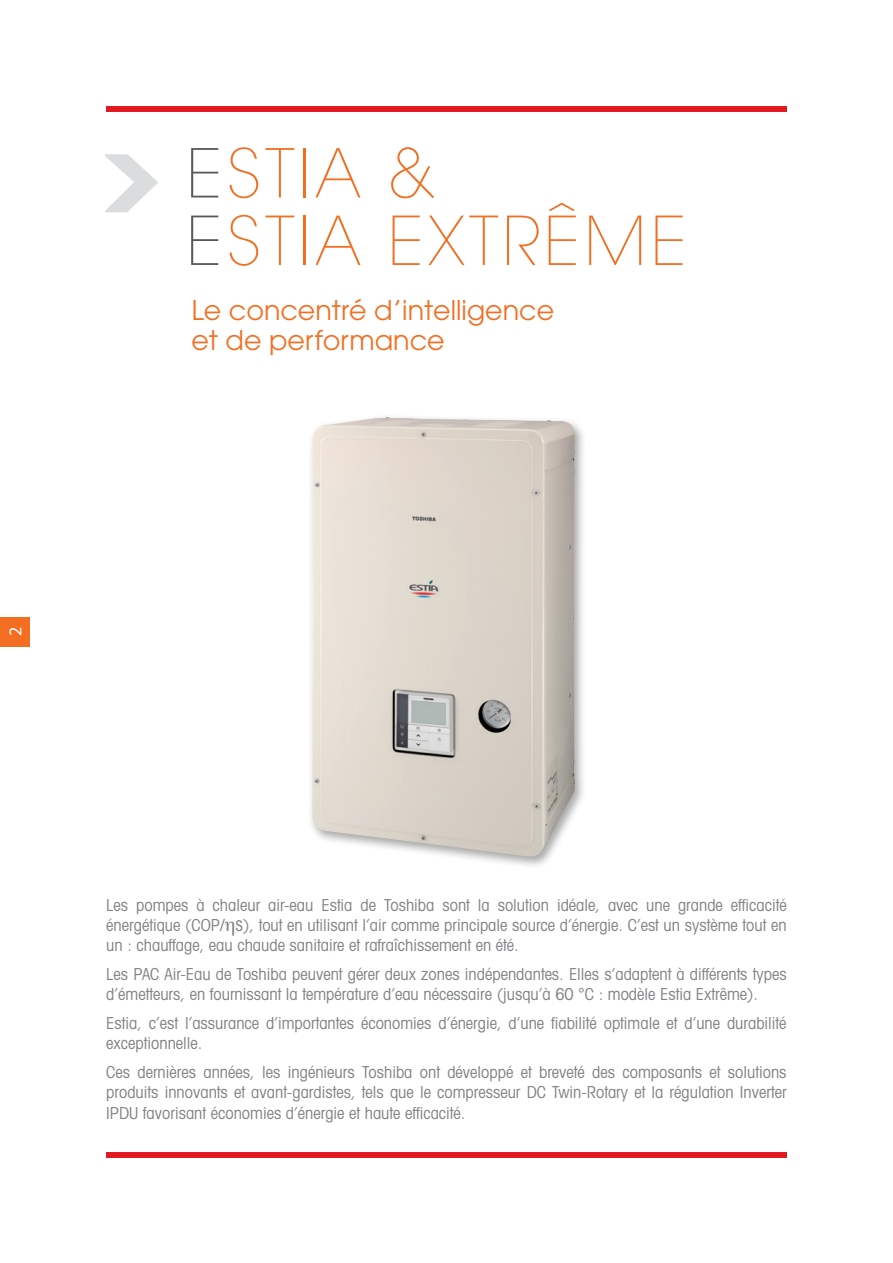
<style>
.page{position:relative;width:893px;height:1263px;background:#fff}
.page>*{position:absolute;margin:0;border:0;box-sizing:border-box;transform-origin:0 0}
.t1{font:200 66.75px/67.5px "Avant Garde";letter-spacing:.06em;color:#f36e21}
.t2{font:27px/30px "Avant Garde";color:#f36e21}
.t3{font:18px "Myriad Pro";color:#fff}
.t4{font:condensed 16.5px/20.2px "Avant Garde";color:#808285;text-align:justify}
.s1{color:#57585a}
.s2{font-family:"Times";font-stretch:normal;font-size:19.5px}
.s3{font-stretch:normal;font-size:19.5px}
</style>
<div class="page">
<div style="left:106px;top:106px;width:681px;height:6px;background:#e21a21"></div>
<div style="left:106px;top:1152px;width:681px;height:6px;background:#e21a21"></div>
<div style="left:0;top:617px;width:30px;height:29px;background:#f36e21"></div>
<img style="left:106px;top:154px;width:52px;height:59px">
<div style="left:308px;top:413px;width:279px;height:456px;background:#231f20;opacity:.4"></div>
<img style="left:312px;top:417px;width:264px;height:440px">
<h1 class="t1" style="left:186px;top:141px;width:502px"><span class="s1">E</span>STIA &amp;<br><span class="s1">E</span>STIA EXTRÊME</h1>
<h2 class="t2" style="left:191px;top:295px;width:364px">Le concentré d’intelligence et de performance</h2>
<p class="t3" style="left:4px;top:636px;width:11px;rotate:-90deg">2</p>
<p class="t4" style="left:106px;top:894px;width:682px">Les pompes à chaleur air-eau Estia de Toshiba sont la solution idéale, avec une grande efficacité énergétique (COP/<span class="s2">η</span><span class="s3">s</span>), tout en utilisant l’air comme principale source d’énergie. C’est un système tout en un : chauffage, eau chaude sanitaire et rafraîchissement en été.</p>
<p class="t4" style="left:106px;top:964px;width:682px">Les PAC Air-Eau de Toshiba peuvent gérer deux zones indépendantes. Elles s’adaptent à différents types d’émetteurs, en fournissant la température d’eau nécessaire (jusqu’à 60 °C : modèle Estia Extrême).</p>
<p class="t4" style="left:106px;top:1013px;width:682px">Estia, c’est l’assurance d’importantes économies d’énergie, d’une fiabilité optimale et d’une durabilité exceptionnelle.</p>
<p class="t4" style="left:106px;top:1062px;width:682px">Ces dernières années, les ingénieurs Toshiba ont développé et breveté des composants et solutions produits innovants et avant-gardistes, tels que le compresseur DC Twin-Rotary et la régulation Inverter IPDU favorisant économies d’énergie et haute efficacité.</p>
</div>
